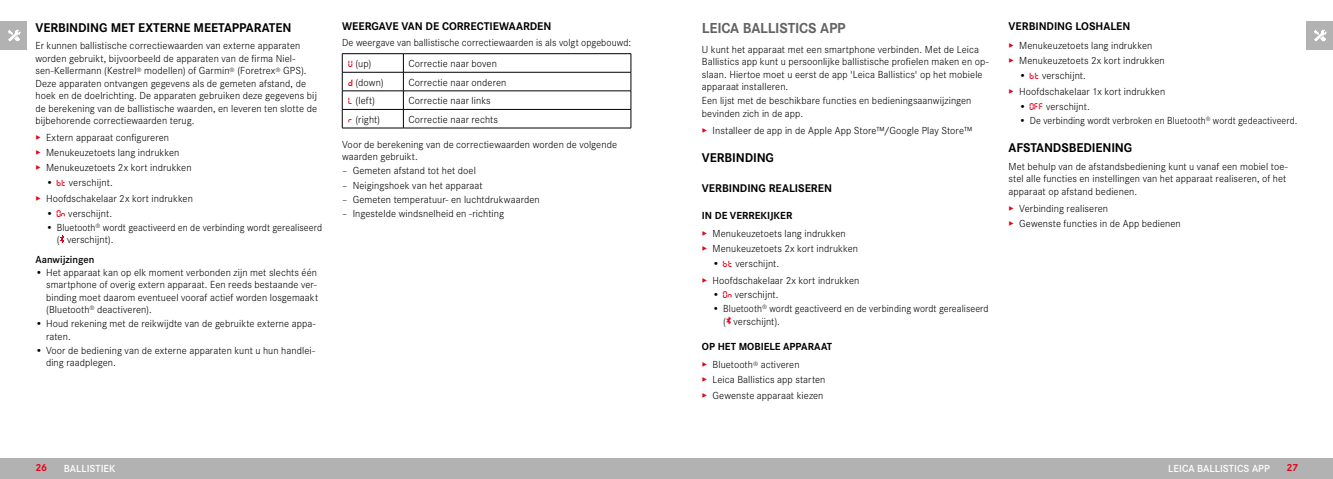
<style>
.page{position:relative;width:1333px;height:479px;background:#fff}
.page>*{position:absolute;margin:0;border:0;box-sizing:border-box;transform-origin:0 0}
.Heading____Chapter{font:700 15px "Corporate S";letter-spacing:-.015em;color:#646363}
.Heading____Heading_01{font:700 13.12px "Corporate S";letter-spacing:-.005em;color:#000}
.Heading____Heading_02_blind{font:700 11.5px "Corporate S";color:#000}
.Heading____Heading_02{font:700 11.5px "Corporate S";color:#000}
.Text____Body_Text{font:300 10.62px/12.4px "Corporate S";letter-spacing:.005em;color:#000}
.Text____Body_Text-2{font:300 10.62px/12.4px "Corporate S";letter-spacing:.005em;color:#000;scale:.96 1}
.Text____Body_Text-3{font:300 10.62px "Corporate S";letter-spacing:.005em;color:#000;scale:.95 1}
.Heading____Heading_03_blind{font:700 10.62px "Corporate S";color:#000}
.t1{font:600 10.62px "Corporate S";letter-spacing:.005em;color:#fff}
.Heading____Note_Heading{font:600 10.62px "Corporate S";color:#000}
.t2{font:700 10.62px "Corporate S";color:#e3051b}
.s1{color:#e3051b}
.s2{font-family:"Digital Dismay";font-weight:400;font-size:10px;color:#e3051b}
</style>
<div class="page">
<div style="left:0;top:21px;width:27px;height:29px;background:#b3b2b2"></div>
<img style="left:8px;top:30px;width:13px;height:11px">
<div style="left:1306px;top:21px;width:26px;height:29px;background:#b3b2b2"></div>
<img style="left:1314px;top:30px;width:12px;height:11px">
<div style="left:666px;top:457px;width:666px;height:21px;background:#b3b2b2"></div>
<div style="left:0;top:457px;width:666px;height:21px;background:#b3b2b2"></div>
<svg style="left:726px;top:316px;width:5px;height:8px"></svg>
<svg style="left:60px;top:235px;width:4px;height:8px"></svg>
<hr style="left:342px;top:53px;width:61px;height:1px;background:#000">
<hr style="left:403px;top:53px;width:228px;height:1px;background:#000">
<hr style="left:342px;top:72px;width:61px;height:1px;background:#000">
<hr style="left:403px;top:72px;width:228px;height:1px;background:#000">
<hr style="left:342px;top:91px;width:61px;height:1px;background:#000">
<hr style="left:403px;top:91px;width:228px;height:1px;background:#000">
<hr style="left:342px;top:109px;width:61px;height:1px;background:#000">
<svg style="left:342px;top:54px;width:1px;height:74px"></svg>
<hr style="left:403px;top:109px;width:228px;height:1px;background:#000">
<svg style="left:403px;top:54px;width:1px;height:74px"></svg>
<svg style="left:630px;top:54px;width:1px;height:74px"></svg>
<hr style="left:342px;top:128px;width:61px;height:1px;background:#000">
<hr style="left:403px;top:128px;width:228px;height:1px;background:#000">
<p class="Heading____Heading_01" style="left:35px;top:17px;width:257px">VERBINDING MET EXTERNE MEETAPPARATEN</p>
<p class="Text____Body_Text" style="left:35px;top:39px;width:283px">Er kunnen ballistische correctiewaarden van externe apparaten worden gebruikt, bijvoorbeeld de apparaten van de firma Niel&shy;sen-Kellermann (Kestrel<sup>®</sup> modellen) of Garmin<sup>®</sup> (Foretrex<sup>®</sup> GPS).<br>Deze apparaten ontvangen gegevens als de gemeten afstand, de hoek en de doelrichting. De apparaten gebruiken deze gegevens bij de berekening van de ballistische waarden, en leveren ten slotte de bijbehorende correctiewaarden terug.</p>
<p class="Text____Body_Text" style="left:35px;top:130px;width:135px"><span class="s1">▸</span> Extern apparaat configureren</p>
<p class="Text____Body_Text" style="left:35px;top:146px;width:145px"><span class="s1">▸</span> Menukeuzetoets lang indrukken</p>
<p class="Text____Body_Text" style="left:35px;top:161px;width:158px"><span class="s1">▸</span> Menukeuzetoets 2x kort indrukken</p>
<p class="Text____Body_Text" style="left:46px;top:175px;width:68px">• <span class="s2">bt</span> verschijnt.</p>
<p class="Text____Body_Text" style="left:35px;top:192px;width:159px"><span class="s1">▸</span> Hoofdschakelaar 2x kort indrukken</p>
<p class="Text____Body_Text" style="left:46px;top:206px;width:67px">• <span class="s2">On</span> verschijnt.</p>
<p class="Text____Body_Text-2" style="left:57px;top:220px;width:278px;text-indent:-11px">• Bluetooth<sup>®</sup> wordt geactiveerd en de verbinding wordt gerealiseerd ( verschijnt).</p>
<p class="Heading____Note_Heading" style="left:35px;top:252px;width:60px">Aanwijzingen</p>
<p class="Text____Body_Text" style="left:46px;top:265px;width:273px;text-indent:-11px">• Het apparaat kan op elk moment verbonden zijn met slechts één smartphone of overig extern apparaat. Een reeds bestaande ver&shy;binding moet daarom eventueel vooraf actief worden losgemaakt (Bluetooth<sup>®</sup> deactiveren).</p>
<p class="Text____Body_Text" style="left:46px;top:316px;width:271px;text-indent:-11px">• Houd rekening met de reikwijdte van de gebruikte externe appa&shy;raten.</p>
<p class="Text____Body_Text" style="left:46px;top:343px;width:270px;text-indent:-11px">• Voor de bediening van de externe apparaten kunt u hun handlei&shy;ding raadplegen.</p>
<p class="Heading____Heading_02" style="left:342px;top:18px;width:211px">WEERGAVE VAN DE CORRECTIEWAARDEN</p>
<p class="Text____Body_Text" style="left:342px;top:36px;width:290px">De weergave van ballistische correctiewaarden is als volgt opgebouwd:</p>
<p class="Text____Body_Text" style="left:348px;top:57px;width:24px"><span class="s2">u</span> (up)</p>
<p class="Text____Body_Text" style="left:408px;top:57px;width:90px">Correctie naar boven</p>
<p class="Text____Body_Text" style="left:348px;top:75px;width:37px"><span class="s2">d</span> (down)</p>
<p class="Text____Body_Text" style="left:408px;top:75px;width:99px">Correctie naar onderen</p>
<p class="Text____Body_Text" style="left:348px;top:94px;width:28px"><span class="s2">l</span> (left)</p>
<p class="Text____Body_Text" style="left:408px;top:94px;width:84px">Correctie naar links</p>
<p class="Text____Body_Text" style="left:348px;top:112px;width:33px"><span class="s2">r</span> (right)</p>
<p class="Text____Body_Text" style="left:408px;top:112px;width:91px">Correctie naar rechts</p>
<p class="Text____Body_Text" style="left:342px;top:137px;width:276px">Voor de berekening van de correctiewaarden worden de volgende waarden gebruikt.</p>
<p class="Text____Body_Text" style="left:342px;top:164px;width:135px">– Gemeten afstand tot het doel</p>
<p class="Text____Body_Text" style="left:342px;top:178px;width:142px">– Neigingshoek van het apparaat</p>
<p class="Text____Body_Text" style="left:342px;top:192px;width:199px">– Gemeten temperatuur- en luchtdrukwaarden</p>
<p class="Text____Body_Text" style="left:342px;top:206px;width:163px">– Ingestelde windsnelheid en -richting</p>
<p class="Heading____Chapter" style="left:702px;top:16px;width:145px">LEICA BALLISTICS APP</p>
<p class="Text____Body_Text" style="left:702px;top:42px;width:288px">U kunt het apparaat met een smartphone verbinden. Met de Leica Ballistics app kunt u persoonlijke ballistische profielen maken en op&shy;slaan. Hiertoe moet u eerst de app 'Leica Ballistics' op het mobiele apparaat installeren.</p>
<p class="Text____Body_Text" style="left:702px;top:94px;width:271px">Een lijst met de beschikbare functies en bedieningsaanwijzingen bevinden zich in de app.</p>
<p class="Text____Body_Text" style="left:702px;top:123px;width:272px"><span class="s1">▸</span> Installeer de app in de Apple App Store™/Google Play Store™</p>
<p class="Heading____Heading_01" style="left:702px;top:147px;width:74px">VERBINDING</p>
<p class="Heading____Heading_02_blind" style="left:702px;top:179px;width:132px">VERBINDING REALISEREN</p>
<p class="Heading____Heading_03_blind" style="left:702px;top:206px;width:92px">IN DE VERREKIJKER</p>
<p class="Text____Body_Text" style="left:702px;top:227px;width:145px"><span class="s1">▸</span> Menukeuzetoets lang indrukken</p>
<p class="Text____Body_Text" style="left:702px;top:242px;width:158px"><span class="s1">▸</span> Menukeuzetoets 2x kort indrukken</p>
<p class="Text____Body_Text" style="left:712px;top:256px;width:68px">• <span class="s2">bt</span> verschijnt.</p>
<p class="Text____Body_Text" style="left:702px;top:273px;width:159px"><span class="s1">▸</span> Hoofdschakelaar 2x kort indrukken</p>
<p class="Text____Body_Text" style="left:712px;top:287px;width:67px">• <span class="s2">On</span> verschijnt.</p>
<p class="Text____Body_Text-2" style="left:723px;top:301px;width:278px;text-indent:-11px">• Bluetooth<sup>®</sup> wordt geactiveerd en de verbinding wordt gerealiseerd ( verschijnt).</p>
<p class="Heading____Heading_03_blind" style="left:702px;top:337px;width:132px">OP HET MOBIELE APPARAAT</p>
<p class="Text____Body_Text" style="left:702px;top:358px;width:99px"><span class="s1">▸</span> Bluetooth<sup>®</sup> activeren</p>
<p class="Text____Body_Text" style="left:702px;top:373px;width:125px"><span class="s1">▸</span> Leica Ballistics app starten</p>
<p class="Text____Body_Text" style="left:702px;top:388px;width:123px"><span class="s1">▸</span> Gewenste apparaat kiezen</p>
<p class="Heading____Heading_02_blind" style="left:1008px;top:18px;width:123px">VERBINDING LOSHALEN</p>
<p class="Text____Body_Text" style="left:1008px;top:39px;width:145px"><span class="s1">▸</span> Menukeuzetoets lang indrukken</p>
<p class="Text____Body_Text" style="left:1008px;top:54px;width:158px"><span class="s1">▸</span> Menukeuzetoets 2x kort indrukken</p>
<p class="Text____Body_Text" style="left:1019px;top:68px;width:68px">• <span class="s2">bt</span> verschijnt.</p>
<p class="Text____Body_Text" style="left:1008px;top:85px;width:158px"><span class="s1">▸</span> Hoofdschakelaar 1x kort indrukken</p>
<p class="Text____Body_Text" style="left:1019px;top:99px;width:72px">• <span class="s2">Off</span> verschijnt.</p>
<p class="Text____Body_Text-3" style="left:1019px;top:113px;width:294px">• De verbinding wordt verbroken en Bluetooth<sup>®</sup> wordt gedeactiveerd.</p>
<p class="Heading____Heading_01" style="left:1008px;top:137px;width:125px">AFSTANDSBEDIENING</p>
<p class="Text____Body_Text" style="left:1008px;top:159px;width:281px">Met behulp van de afstandsbediening kunt u vanaf een mobiel toe&shy;stel alle functies en instellingen van het apparaat realiseren, of het apparaat op afstand bedienen.</p>
<p class="Text____Body_Text" style="left:1008px;top:201px;width:101px"><span class="s1">▸</span> Verbinding realiseren</p>
<p class="Text____Body_Text" style="left:1008px;top:216px;width:174px"><span class="s1">▸</span> Gewenste functies in de App bedienen</p>
<p class="t2" style="left:35px;top:459px;width:13px">26</p>
<p class="t1" style="left:64px;top:459px;width:53px">BALLISTIEK</p>
<p class="t1" style="left:1168px;top:459px;width:103px">LEICA BALLISTICS APP</p>
<p class="t2" style="left:1286px;top:459px;width:13px">27</p>
</div>
